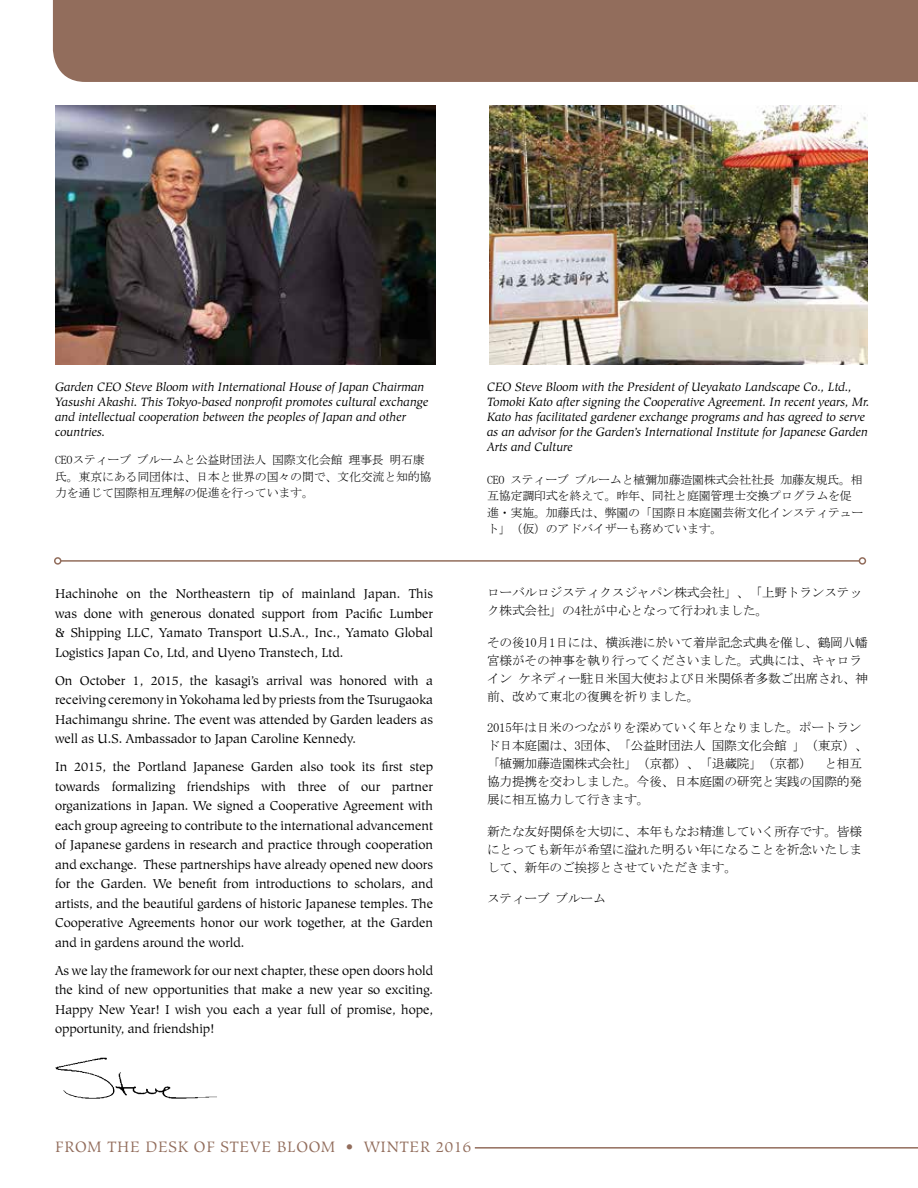
<style>
.page{position:relative;width:918px;height:1188px;background:#fff}
.page>*{position:absolute;margin:0;border:0;box-sizing:border-box;transform-origin:0 0}
.t1{font:15px "Hiroshige";letter-spacing:.05em;color:#926d5c}
.t2{font:12.75px/19.5px "Hiroshige";color:#000;text-align:justify}
.t3{font:12.75px/18px "MS Mincho";letter-spacing:-.02em;color:#000}
.t4{font:italic 12px/15px "Hiroshige";color:#000}
.t5{font:12px/16.5px "MS Mincho";letter-spacing:-.02em;color:#000}
</style>
<div class="page">
<div style="left:53px;top:0;width:865px;height:82px;background:#926d5c"></div>
<hr style="left:475px;top:1147px;width:443px;height:2px;background:#926d5c">
<hr style="left:61px;top:560px;width:798px;height:2px;background:#926d5c">
<div style="left:54px;top:557px;width:8px;height:8px;border:2px solid #926d5c;border-radius:50%"></div>
<div style="left:859px;top:557px;width:7px;height:8px;border:2px solid #926d5c;border-radius:50%"></div>
<img style="left:55px;top:106px;width:380px;height:259px">
<img style="left:489px;top:106px;width:378px;height:259px">
<img style="left:55px;top:1058px;width:162px;height:40px">
<p class="t4" style="left:55px;top:380px;width:375px">Garden CEO Steve Bloom with International House of Japan Chairman Yasushi Akashi. This Tokyo-based nonprofit promotes cultural exchange and intellectual cooperation between the peoples of Japan and other countries.</p>
<p class="t4" style="left:487px;top:380px;width:384px">CEO Steve Bloom with the President of Ueyakato Landscape Co., Ltd., Tomoki Kato after signing the Cooperative Agreement. In recent years, Mr.<br>Kato has facilitated gardener exchange programs and has agreed to serve as an advisor for the Garden’s International Institute for Japanese Garden Arts and Culture</p>
<p class="t5" style="left:55px;top:452px;width:378px">CEoスティーブ ブルームと公益財団法人 国際文化会館 理事長 明石康氏。東京にある同団体は、日本と世界の国々の間で、文化交流と知的協力を通じて国際相互理解の促進を行っています。</p>
<p class="t5" style="left:487px;top:471px;width:378px">CEo スティーブ ブルームと植彌加藤造園株式会社社長 加藤友規氏。相互協定調印式を終えて。昨年、同社と庭園管理士交換プログラムを促進・実施。加藤氏は、弊園の「国際日本庭園芸術文化インスティテュート」（仮）のアドバイザーも務めています。</p>
<p class="t2" style="left:55px;top:584px;width:380px">Hachinohe on the northeastern tip of mainland Japan. this was done with generous donated support from pacific Lumber &amp; Shipping LLc, yamato transport u.S.a., inc., yamato Global Logistics Japan co, Ltd, and uyeno transtech, Ltd.</p>
<p class="t2" style="left:55px;top:671px;width:380px">on october 1, 2015, the kasagi’s arrival was honored with a receiving ceremony in yokohama led by priests from the tsurugaoka Hachimangu shrine. the event was attended by Garden leaders as well as u.S. ambassador to Japan caroline Kennedy.</p>
<p class="t2" style="left:55px;top:757px;width:380px">in 2015, the portland Japanese Garden also took its first step towards formalizing friendships with three of our partner organizations in Japan. We signed a cooperative agreement with each group agreeing to contribute to the international advancement of Japanese gardens in research and practice through cooperation and exchange. these partnerships have already opened new doors for the Garden. We benefit from introductions to scholars, and artists, and the beautiful gardens of historic Japanese temples. the cooperative agreements honor our work together, at the Garden and in gardens around the world.</p>
<p class="t2" style="left:55px;top:961px;width:380px">as we lay the framework for our next chapter, these open doors hold the kind of new opportunities that make a new year so exciting.<br>Happy new year! i wish you each a year full of promise, hope, opportunity, and friendship!</p>
<p class="t3" style="left:487px;top:584px;width:377px">ローバルロジスティクスジャパン株式会社」、「上野トランステック株式会社」の4社が中心となって行われました。</p>
<p class="t3" style="left:487px;top:633px;width:383px">その後10月1日には、横浜港に於いて着岸記念式典を催し、鶴岡八幡宮様がその神事を執り行ってくださいました。式典には、キャロライン ケネディー駐日米国大使および日米関係者多数ご出席され、神前、改めて東北の復興を祈りました。</p>
<p class="t3" style="left:487px;top:719px;width:382px">2015年は日米のつながりを深めていく年となりました。ポートランド日本庭園は、3団体、「公益財団法人 国際文化会館 」（東京）、「植彌加藤造園株式会社」（京都）、「退蔵院」（京都）　と相互協力提携を交わしました。今後、日本庭園の研究と実践の国際的発展に相互協力して行きます。</p>
<p class="t3" style="left:487px;top:822px;width:377px;text-align:justify">新たな友好関係を大切に、本年もなお精進していく所存です。皆様にとっても新年が希望に溢れた明るい年になることを祈念いたしまして、新年のご挨拶とさせていただきます。</p>
<p class="t3" style="left:487px;top:890px;width:120px">スティーブ ブルーム</p>
<p class="t1" style="left:55px;top:1138px;width:418px">from the desk of steve bloom • winter 2016</p>
</div>
